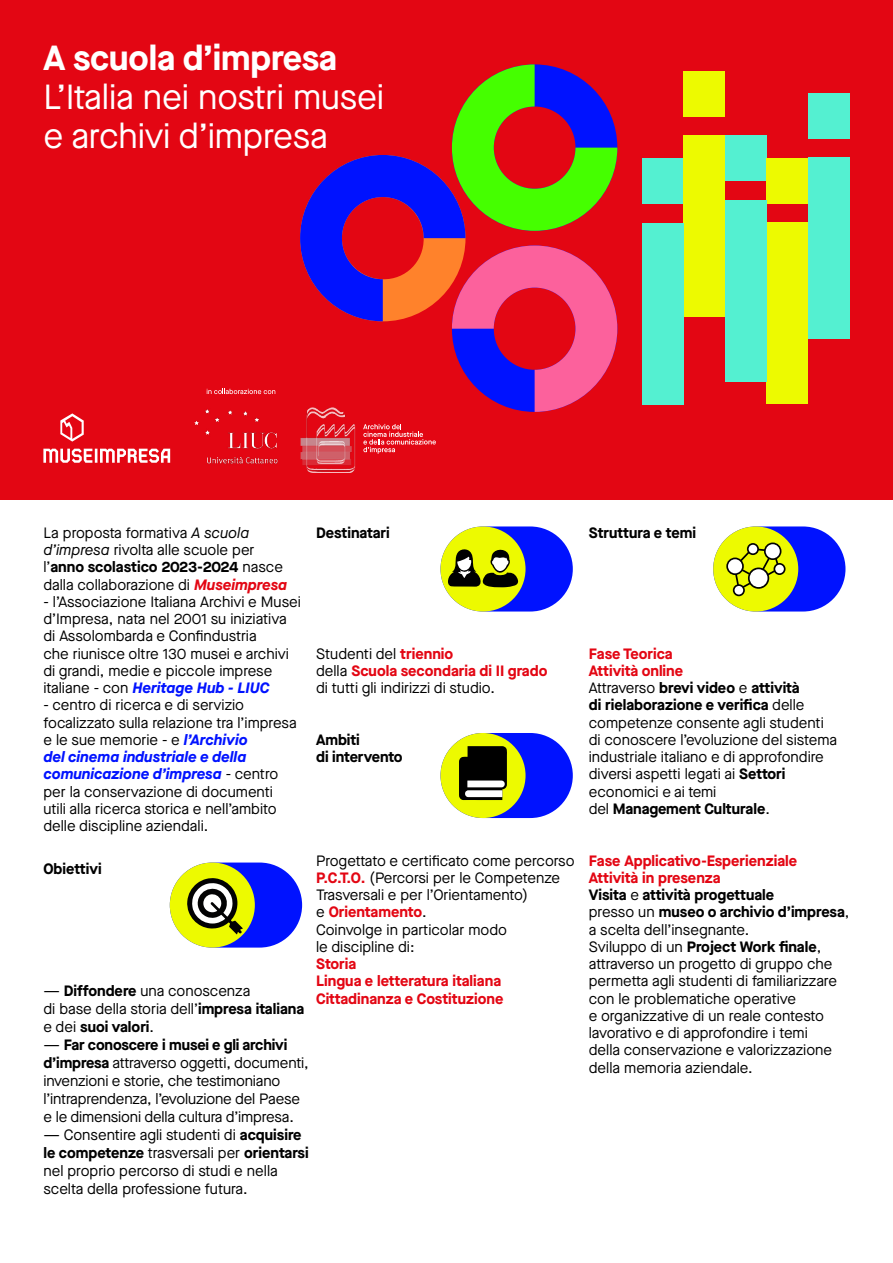
<style>
.page{position:relative;width:893px;height:1263px;background:#fff}
.page>*{position:absolute;margin:0;border:0;box-sizing:border-box;transform-origin:0 0}
.t1{font:34.8px/39px "Maison Neue";letter-spacing:-.005em;color:#fff}
.t2{font:700 34.8px "Maison Neue";letter-spacing:-.005em;color:#fff}
.t3{font:15px/17.2px "Maison Neue";color:#000}
.t4{font:700 15px/17.2px "Maison Neue";color:#e30613}
.t5{font:700 15px/17.2px "Maison Neue";color:#000}
.s1{font-style:italic}
.s2{font-weight:700}
.s3{font-weight:700;font-style:italic;color:#e30613}
.s4{font-weight:700;font-style:italic;color:#0012ff}
.s5{font-weight:700;color:#e30613}
.s6{font-family:"N27"}
</style>
<div class="page">
<div style="left:0;top:0;width:893px;height:499px;background:#e30613"></div>
<svg style="left:170px;top:862px;width:132px;height:85px"></svg>
<svg style="left:440px;top:526px;width:133px;height:85px"></svg>
<svg style="left:440px;top:733px;width:133px;height:85px"></svg>
<div style="left:713px;top:526px;width:132px;height:85px;background:#0012ff;border-radius:43px"></div>
<div style="left:713px;top:526px;width:85px;height:85px;background:#edfa00;border-radius:50%"></div>
<svg style="left:764px;top:542px;width:17px;height:18px"></svg>
<div style="left:766px;top:544px;width:14px;height:14px;background:#fff;border-radius:50%"></div>
<svg style="left:773px;top:563px;width:12px;height:12px"></svg>
<svg style="left:775px;top:565px;width:9px;height:8px"></svg>
<svg style="left:747px;top:543px;width:12px;height:12px"></svg>
<div style="left:749px;top:545px;width:8px;height:8px;background:#fff;border-radius:50%"></div>
<svg style="left:735px;top:549px;width:46px;height:39px"></svg>
<svg style="left:748px;top:567px;width:21px;height:22px"></svg>
<div style="left:750px;top:569px;width:17px;height:18px;background:#fff;border-radius:50%"></div>
<svg style="left:726px;top:557px;width:18px;height:18px"></svg>
<div style="left:728px;top:559px;width:14px;height:14px;background:#fff;border-radius:50%"></div>
<svg style="left:733px;top:584px;width:12px;height:12px"></svg>
<div style="left:734px;top:586px;width:9px;height:8px;background:#fff;border-radius:50%"></div>
<svg style="left:300px;top:64px;width:317px;height:348px"></svg>
<div style="left:725px;top:136px;width:41px;height:45px;background:#54f0d1"></div>
<div style="left:642px;top:158px;width:41px;height:45px;background:#54f0d1"></div>
<div style="left:766px;top:158px;width:42px;height:45px;background:#edfa00"></div>
<div style="left:766px;top:222px;width:42px;height:181px;background:#edfa00"></div>
<div style="left:725px;top:201px;width:41px;height:181px;background:#54f0d1"></div>
<div style="left:808px;top:94px;width:41px;height:45px;background:#54f0d1"></div>
<div style="left:808px;top:158px;width:41px;height:181px;background:#54f0d1"></div>
<div style="left:683px;top:71px;width:42px;height:46px;background:#edfa00"></div>
<div style="left:683px;top:136px;width:42px;height:181px;background:#edfa00"></div>
<div style="left:642px;top:223px;width:41px;height:182px;background:#54f0d1"></div>
<svg style="left:43px;top:449px;width:127px;height:14px"></svg>
<svg style="left:60px;top:413px;width:24px;height:29px"></svg>
<svg style="left:207px;top:389px;width:68px;height:5px"></svg>
<img style="left:194px;top:409px;width:84px;height:55px">
<svg style="left:363px;top:424px;width:73px;height:30px"></svg>
<img style="left:300px;top:406px;width:55px;height:66px">
<h1 class="t2" style="left:43px;top:33px;width:295px">A scuola d’impresa</h1>
<h1 class="t1" style="left:43px;top:77px;width:342px">L’Italia nei nostri musei e archivi d’impresa</h1>
<p class="t3" style="left:43px;top:524px;width:245px">La proposta formativa <span class="s1">A scuola d’impresa</span> rivolta alle scuole per l’<span class="s2">anno scolastico 2023-2024</span> nasce dalla collaborazione di <span class="s3">Museimpresa</span></p>
<p class="t3" style="left:43px;top:593px;width:259px">- l’Associazione Italiana Archivi e Musei d’Impresa, nata nel 2001 su iniziativa di Assolombarda e Confindustria<br>che riunisce oltre 130 musei e archivi di grandi, medie e piccole imprese italiane - con <span class="s4">Heritage Hub - LIUC</span></p>
<p class="t3" style="left:43px;top:696px;width:255px">- centro di ricerca e di servizio focalizzato sulla relazione tra l’impresa e le sue memorie - e <span class="s4">l’Archivio<br>del cinema industriale e della comunicazione d’impresa</span> - centro per la conservazione di documenti utili alla ricerca storica e nell’ambito delle discipline aziendali.</p>
<p class="t5" style="left:316px;top:523px;width:75px">Destinatari</p>
<p class="t3" style="left:316px;top:645px;width:233px">Studenti del <span class="s5">triennio<br></span>della <span class="s5">Scuola secondaria di II grado </span>di tutti gli indirizzi di studio.</p>
<p class="t5" style="left:316px;top:730px;width:88px">Ambiti<br>di intervento</p>
<p class="t5" style="left:43px;top:859px;width:60px">Obiettivi</p>
<p class="t3" style="left:43px;top:982px;width:262px;line-height:18px"><span class="s6">—</span> <span class="s2">Diffondere</span> una conoscenza<br>di base della storia dell’<span class="s2">impresa italiana </span>e dei <span class="s2">suoi valori</span>.</p>
<p class="t3" style="left:43px;top:1036px;width:267px;line-height:18px"><span class="s6">—</span> <span class="s2">Far conoscere i musei e gli archivi d’impresa</span> attraverso oggetti, documenti, invenzioni e storie, che testimoniano l’intraprendenza, l’evoluzione del Paese e le dimensioni della cultura d’impresa.</p>
<p class="t3" style="left:43px;top:1126px;width:267px;line-height:18px"><span class="s6">—</span> Consentire agli studenti di <span class="s2">acquisire le competenze</span> trasversali per <span class="s2">orientarsi </span>nel proprio percorso di studi e nella scelta della professione futura.</p>
<p class="t3" style="left:316px;top:852px;width:260px">Progettato e certificato come percorso<br><span class="s5">P.C.T.O.</span> (Percorsi per le Competenze<br>Trasversali e per l’Orientamento)<br>e <span class="s5">Orientamento</span>.<br>Coinvolge in particolar modo<br>le discipline di:</p>
<p class="t4" style="left:316px;top:955px;width:189px">Storia<br>Lingua e letteratura italiana<br>Cittadinanza e Costituzione</p>
<p class="t5" style="left:589px;top:523px;width:109px">Struttura e temi</p>
<p class="t3" style="left:589px;top:645px;width:250px"><span class="s5">Fase Teorica<br>Attività online<br></span>Attraverso <span class="s2">brevi video</span> e <span class="s2">attività<br>di rielaborazione e verifica</span> delle competenze consente agli studenti di conoscere l’evoluzione del sistema industriale italiano e di approfondire diversi aspetti legati ai <span class="s2">Settori </span>economici e ai temi<br>del <span class="s2">Management Culturale</span>.</p>
<p class="t3" style="left:589px;top:852px;width:262px"><span class="s5">Fase Applicativo-Esperienziale Attività in presenza<br></span><span class="s2">Visita</span> e <span class="s2">attività progettuale<br></span>presso un <span class="s2">museo o archivio d’impresa</span>, a scelta dell’insegnante.<br>Sviluppo di un <span class="s2">Project Work finale</span>, attraverso un progetto di gruppo che permetta agli studenti di familiarizzare con le problematiche operative<br>e organizzative di un reale contesto lavorativo e di approfondire i temi<br>della conservazione e valorizzazione della memoria aziendale.</p>
</div>
